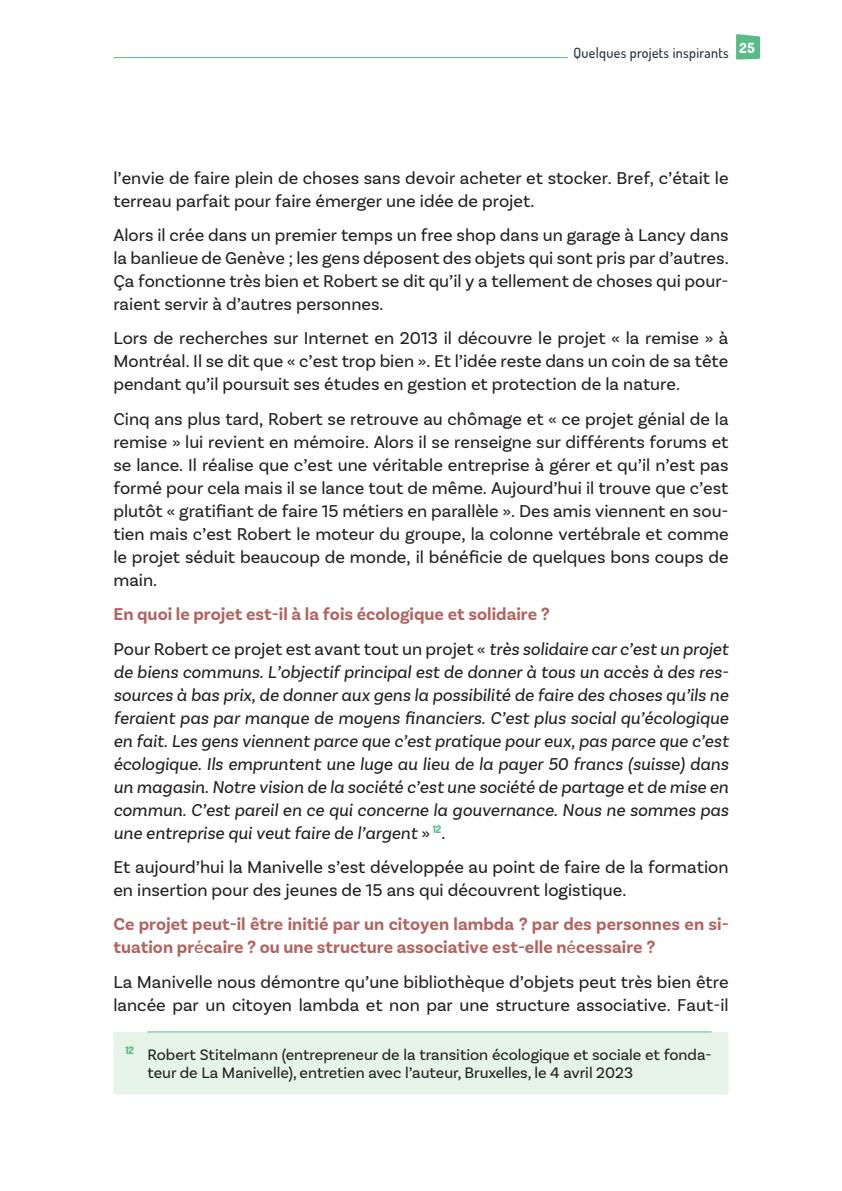
<style>
.page{position:relative;width:842px;height:1191px;background:#fff}
.page>*{position:absolute;margin:0;border:0;box-sizing:border-box;transform-origin:0 0}
.t1{font:18px/23px "Basic Sans";color:#231f20}
.t2{font:italic 18px/23px "Basic Sans";color:#231f20;text-align:justify}
.t3{font:700 18px/34.4px "Basic Sans";color:#b16561}
.t4{font:16px/18px "Basic Sans";color:#231f20}
.t5{font:500 14px "Dosis";letter-spacing:.025em;color:#192f3f}
.s1{font-weight:400;color:#231f20}
.s2{font-weight:400;font-style:italic;color:#231f20}
.s3{font-style:normal}
.s4{font-weight:400}
</style>
<div class="page">
<hr style="left:113px;top:57px;width:616px;height:1px;background:#58bc88">
<div style="left:568px;top:52px;width:166px;height:10px;background:#fff"></div>
<svg style="left:736px;top:34px;width:24px;height:26px"></svg>
<div style="left:113px;top:1032px;width:616px;height:62px;background:#e5f3e9;border-radius:3px"></div>
<hr style="left:147px;top:1031px;width:564px;height:1px;background:#58bc88">
<p class="t5" style="left:573px;top:43px;width:183px">Quelques projets inspirants <sup>25</sup></p>
<p class="t1" style="left:113px;top:166px;width:617px">l’envie de faire plein de choses sans devoir acheter et stocker. Bref, c’était le terreau parfait pour faire émerger une idée de projet.</p>
<p class="t1" style="left:113px;top:223px;width:617px;text-align:justify">Alors il crée dans un premier temps un free shop dans un garage à Lancy dans la banlieue de Genève ; les gens déposent des objets qui sont pris par d’autres.<br>Ça fonctionne très bien et Robert se dit qu’il y a tellement de choses qui pour&shy;raient servir à d’autres personnes.</p>
<p class="t1" style="left:113px;top:327px;width:617px;text-align:justify">Lors de recherches sur Internet en 2013 il découvre le projet « la remise » à Montréal. Il se dit que « c’est trop bien ». Et l’idée reste dans un coin de sa tête pendant qu’il poursuit ses études en gestion et protection de la nature.</p>
<p class="t1" style="left:113px;top:407px;width:617px;text-align:justify">Cinq ans plus tard, Robert se retrouve au chômage et « ce projet génial de la remise » lui revient en mémoire. Alors il se renseigne sur différents forums et se lance. Il réalise que c’est une véritable entreprise à gérer et qu’il n’est pas formé pour cela mais il se lance tout de même. Aujourd’hui il trouve que c’est plutôt « gratifiant de faire 15 métiers en parallèle ». Des amis viennent en sou&shy;tien mais c’est Robert le moteur du groupe, la colonne vertébrale et comme le projet séduit beaucoup de monde, il bénéficie de quelques bons coups de main.</p>
<p class="t3" style="left:113px;top:597px;width:617px">En quoi le projet est-il à la fois écologique et solidaire ?<br><span class="s1">Pour Robert ce projet est avant tout un projet «</span> <span class="s2">très solidaire car c’est un projet</span></p>
<p class="t2" style="left:113px;top:660px;width:617px">de biens communs. L’objectif principal est de donner à tous un accès à des res&shy;sources à bas prix, de donner aux gens la possibilité de faire des choses qu’ils ne feraient pas par manque de moyens financiers. C’est plus social qu’écologique en fait. Les gens viennent parce que c’est pratique pour eux, pas parce que c’est écologique. Ils empruntent une luge au lieu de la payer 50 francs (suisse) dans un magasin. Notre vision de la société c’est une société de partage et de mise en commun. C’est pareil en ce qui concerne la gouvernance. Nous ne sommes pas une entreprise qui veut faire de l’argent <span class="s3">»</span> <sup>12</sup><span class="s3">.</span></p>
<p class="t1" style="left:113px;top:855px;width:617px">Et aujourd’hui la Manivelle s’est développée au point de faire de la formation en insertion pour des jeunes de 15 ans qui découvrent logistique.</p>
<p class="t3" style="left:113px;top:913px;width:617px;line-height:23px">Ce projet peut-il être initié par un citoyen lambda ? par des personnes en si&shy;tuation pr<span class="s4">é</span>caire ? ou une structure associative est-elle n<span class="s4">é</span>cessaire ?</p>
<p class="t1" style="left:113px;top:970px;width:617px">La Manivelle nous démontre qu’une bibliothèque d’objets peut très bien être lancée par un citoyen lambda et non par une structure associative. Faut-il</p>
<p class="t4" style="left:147px;top:1045px;width:566px;text-indent:-22px"><sup>12</sup> Robert Stitelmann (entrepreneur de la transition écologique et sociale et fonda&shy;teur de La Manivelle), entretien avec l’auteur, Bruxelles, le 4 avril 2023</p>
</div>
